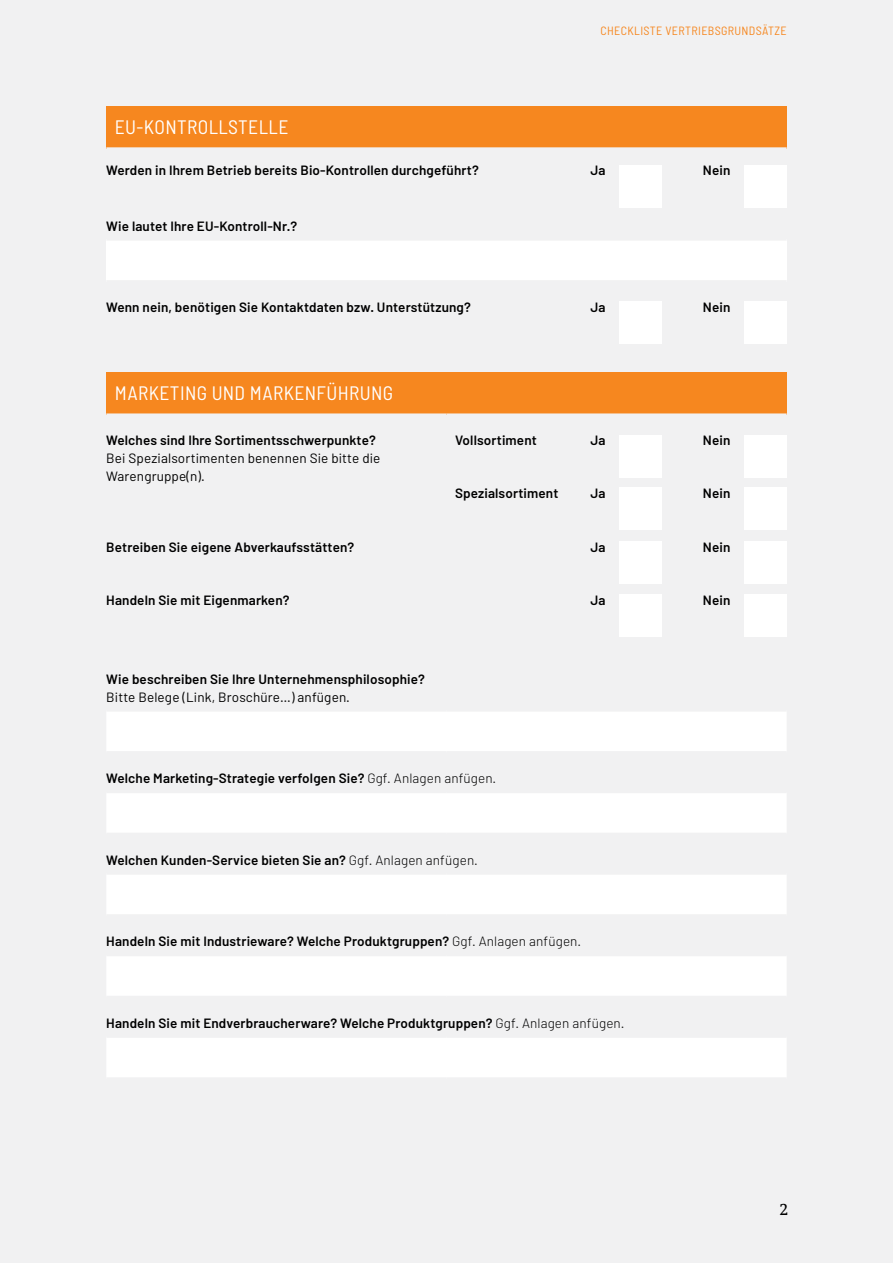
<style>
.page{position:relative;width:893px;height:1263px;background:#f1f1f2}
.page>*{position:absolute;margin:0;border:0;box-sizing:border-box;transform-origin:0 0}
.t1{font:semi-condensed 19.5px "Barlow";letter-spacing:.02em;color:#fff}
.t2{font:16.5px "Demeter Vollkorn";color:#000}
.t3{font:600 13.5px "Barlow";letter-spacing:.01em;color:#000}
.t4{font:13.5px/18px "Barlow";letter-spacing:.01em;color:#000}
.t5{font:semi-condensed 12px "Barlow";color:#f6871f}
.s1{font-weight:300}
</style>
<div class="page">
<div style="left:106px;top:106px;width:681px;height:43px;background:#f6871f"></div>
<div style="left:106px;top:239px;width:681px;height:43px;background:#fff"></div>
<hr style="left:106px;top:147px;width:681px;height:3px;background:#f1f1f2">
<hr style="left:106px;top:238px;width:681px;height:3px;background:#f1f1f2">
<hr style="left:106px;top:280px;width:681px;height:3px;background:#f1f1f2">
<div style="left:619px;top:165px;width:43px;height:42px;background:#fff"></div>
<div style="left:744px;top:165px;width:43px;height:42px;background:#fff"></div>
<div style="left:619px;top:302px;width:43px;height:42px;background:#fff"></div>
<div style="left:744px;top:302px;width:43px;height:42px;background:#fff"></div>
<div style="left:106px;top:372px;width:681px;height:43px;background:#f6871f"></div>
<svg style="left:107px;top:712px;width:679px;height:365px;fill:#fff"></svg>
<hr style="left:106px;top:413px;width:340px;height:3px;background:#f1f1f2">
<hr style="left:446px;top:413px;width:341px;height:3px;background:#f1f1f2">
<hr style="left:106px;top:751px;width:340px;height:3px;background:#f1f1f2">
<hr style="left:446px;top:751px;width:341px;height:3px;background:#f1f1f2">
<hr style="left:106px;top:790px;width:340px;height:3px;background:#f1f1f2">
<hr style="left:446px;top:790px;width:341px;height:3px;background:#f1f1f2">
<hr style="left:106px;top:833px;width:340px;height:3px;background:#f1f1f2">
<hr style="left:446px;top:833px;width:341px;height:3px;background:#f1f1f2">
<hr style="left:106px;top:872px;width:340px;height:3px;background:#f1f1f2">
<hr style="left:446px;top:872px;width:341px;height:3px;background:#f1f1f2">
<hr style="left:106px;top:914px;width:340px;height:3px;background:#f1f1f2">
<hr style="left:446px;top:914px;width:341px;height:3px;background:#f1f1f2">
<hr style="left:106px;top:953px;width:340px;height:3px;background:#f1f1f2">
<hr style="left:446px;top:953px;width:341px;height:3px;background:#f1f1f2">
<hr style="left:106px;top:996px;width:340px;height:3px;background:#f1f1f2">
<hr style="left:446px;top:996px;width:341px;height:3px;background:#f1f1f2">
<hr style="left:106px;top:1035px;width:340px;height:3px;background:#f1f1f2">
<hr style="left:446px;top:1035px;width:341px;height:3px;background:#f1f1f2">
<div style="left:619px;top:435px;width:43px;height:42px;background:#fff"></div>
<div style="left:744px;top:435px;width:43px;height:42px;background:#fff"></div>
<div style="left:619px;top:487px;width:43px;height:43px;background:#fff"></div>
<div style="left:744px;top:487px;width:43px;height:43px;background:#fff"></div>
<div style="left:619px;top:541px;width:43px;height:43px;background:#fff"></div>
<div style="left:744px;top:541px;width:43px;height:43px;background:#fff"></div>
<div style="left:619px;top:594px;width:43px;height:43px;background:#fff"></div>
<div style="left:744px;top:594px;width:43px;height:43px;background:#fff"></div>
<p class="t5" style="left:601px;top:24px;width:14px">CHECKLISTE</p>
<p class="t5" style="left:665px;top:24px;width:14px">VERTRIEBSGRUNDSÄTZE</p>
<h1 class="t1" style="left:115px;top:115px;width:175px">EU-KONTROLLSTELLE</h1>
<p class="t3" style="left:106px;top:162px;width:374px">Werden in Ihrem Betrieb bereits Bio-Kontrollen durchgeführt?</p>
<p class="t3" style="left:590px;top:162px;width:17px">Ja</p>
<p class="t3" style="left:703px;top:162px;width:29px">Nein</p>
<p class="t3" style="left:106px;top:217px;width:192px">Wie lautet Ihre EU-Kontroll-Nr.?</p>
<p class="t3" style="left:106px;top:299px;width:366px">Wenn nein, benötigen Sie Kontaktdaten bzw. Unterstützung?</p>
<p class="t3" style="left:590px;top:299px;width:17px">Ja</p>
<p class="t3" style="left:703px;top:299px;width:29px">Nein</p>
<h1 class="t1" style="left:115px;top:381px;width:280px">MARKETING UND MARKENFÜHRUNG</h1>
<p class="t3" style="left:106px;top:432px;width:271px">Welches sind Ihre Sortimentsschwerpunkte?</p>
<p class="t4" style="left:106px;top:449px;width:276px">Bei Spezialsortimenten benennen Sie bitte die<br>Warengruppe(n).</p>
<p class="t3" style="left:455px;top:432px;width:83px">Vollsortiment</p>
<p class="t3" style="left:590px;top:432px;width:17px">Ja</p>
<p class="t3" style="left:703px;top:432px;width:29px">Nein</p>
<p class="t3" style="left:455px;top:485px;width:105px">Spezialsortiment</p>
<p class="t3" style="left:590px;top:485px;width:17px">Ja</p>
<p class="t3" style="left:703px;top:485px;width:29px">Nein</p>
<p class="t3" style="left:106px;top:538px;width:250px">Betreiben Sie eigene Abverkaufsstätten?</p>
<p class="t3" style="left:590px;top:538px;width:17px">Ja</p>
<p class="t3" style="left:703px;top:538px;width:29px">Nein</p>
<p class="t3" style="left:106px;top:592px;width:185px">Handeln Sie mit Eigenmarken?</p>
<p class="t3" style="left:590px;top:592px;width:17px">Ja</p>
<p class="t3" style="left:703px;top:592px;width:29px">Nein</p>
<p class="t3" style="left:106px;top:670px;width:320px">Wie beschreiben Sie Ihre Unternehmensphilosophie?</p>
<p class="t4" style="left:106px;top:687px;width:245px">Bitte Belege (Link, Broschüre…) anfügen.</p>
<p class="t3" style="left:106px;top:770px;width:391px">Welche Marketing-Strategie verfolgen Sie? <span class="s1">Ggf. Anlagen anfügen.</span></p>
<p class="t3" style="left:106px;top:851px;width:373px">Welchen Kunden-Service bieten Sie an? <span class="s1">Ggf. Anlagen anfügen.</span></p>
<p class="t3" style="left:106px;top:933px;width:476px">Handeln Sie mit Industrieware? Welche Produktgruppen? <span class="s1">Ggf. Anlagen anfügen.</span></p>
<p class="t3" style="left:106px;top:1014px;width:520px">Handeln Sie mit Endverbraucherware? Welche Produktgruppen? <span class="s1">Ggf. Anlagen anfügen.</span></p>
<p class="t2" style="left:780px;top:1197px;width:10px">2</p>
</div>
